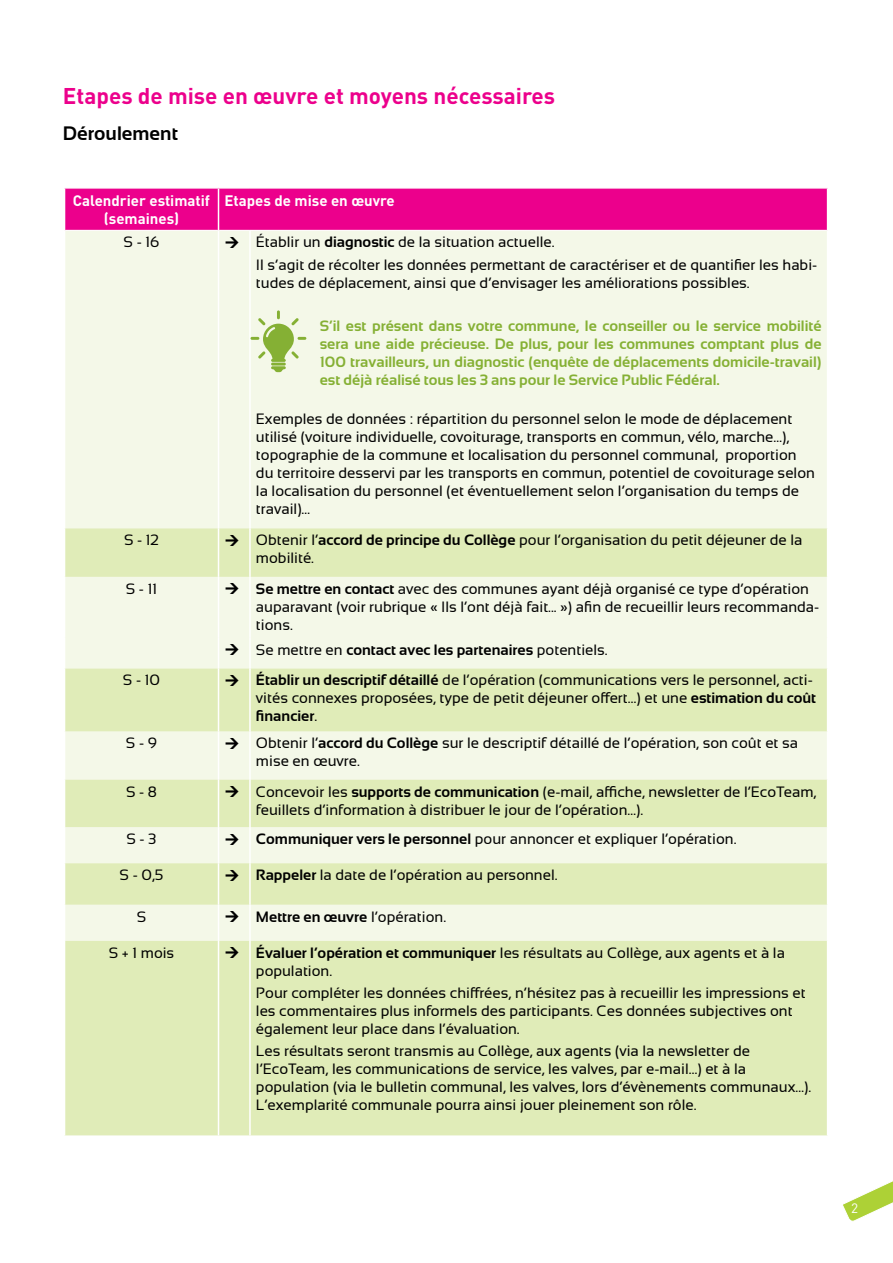
<style>
.page{position:relative;width:893px;height:1263px;background:#fff}
.page>*{position:absolute;margin:0;border:0;box-sizing:border-box;transform-origin:0 0}
.t1{font:700 22.5px "DIN";color:#ec008c}
.t2{font:700 19.5px "Sansation";color:#000}
.t3{font:15px/18px "Sansation";color:#000}
.t4{font:700 15px/18px "Sansation";color:#85b034;text-align:justify}
.t5{font:700 15px "Sansation";color:#000}
.t6{font:700 15px/18px "DIN";color:#fff;text-align:center}
.t7{font:13.5px "DIN";color:#fff}
.s1{font-weight:700}
.s2{font-weight:400}
</style>
<div class="page">
<svg style="left:843px;top:1181px;width:50px;height:41px"></svg>
<div style="left:65px;top:189px;width:762px;height:41px;background:#ec008c"></div>
<div style="left:65px;top:231px;width:762px;height:297px;background:#f4f8e8"></div>
<svg style="left:65px;top:528px;width:762px;height:607px;background:#e7f0c8"></svg>
<hr style="left:218px;top:189px;width:1px;height:41px;background:#fff">
<hr style="left:218px;top:230px;width:1px;height:298px;background:#fff">
<hr style="left:249px;top:231px;width:2px;height:297px;background:#fff">
<hr style="left:218px;top:528px;width:1px;height:49px;background:#fff">
<hr style="left:249px;top:528px;width:2px;height:49px;background:#fff">
<hr style="left:218px;top:577px;width:1px;height:61px;background:#fff">
<hr style="left:249px;top:577px;width:2px;height:61px;background:#fff">
<hr style="left:218px;top:638px;width:1px;height:30px;background:#fff">
<hr style="left:249px;top:638px;width:2px;height:30px;background:#fff">
<hr style="left:218px;top:668px;width:1px;height:63px;background:#fff">
<hr style="left:249px;top:668px;width:2px;height:63px;background:#fff">
<hr style="left:218px;top:731px;width:1px;height:49px;background:#fff">
<hr style="left:249px;top:731px;width:2px;height:49px;background:#fff">
<hr style="left:218px;top:827px;width:1px;height:36px;background:#fff">
<hr style="left:249px;top:827px;width:2px;height:36px;background:#fff">
<hr style="left:218px;top:905px;width:1px;height:36px;background:#fff">
<hr style="left:249px;top:905px;width:2px;height:36px;background:#fff">
<hr style="left:218px;top:780px;width:1px;height:47px;background:#fff">
<hr style="left:249px;top:780px;width:2px;height:47px;background:#fff">
<hr style="left:218px;top:863px;width:1px;height:42px;background:#fff">
<hr style="left:249px;top:863px;width:2px;height:42px;background:#fff">
<hr style="left:218px;top:941px;width:1px;height:194px;background:#fff">
<hr style="left:249px;top:941px;width:2px;height:194px;background:#fff">
<svg style="left:250px;top:310px;width:56px;height:62px;background:#d0e1af"></svg>
<svg style="left:226px;top:237px;width:13px;height:11px"></svg>
<svg style="left:226px;top:535px;width:13px;height:11px"></svg>
<svg style="left:226px;top:583px;width:13px;height:11px"></svg>
<svg style="left:226px;top:644px;width:13px;height:11px"></svg>
<svg style="left:226px;top:675px;width:13px;height:11px"></svg>
<svg style="left:226px;top:738px;width:13px;height:11px"></svg>
<svg style="left:226px;top:786px;width:13px;height:11px"></svg>
<svg style="left:226px;top:834px;width:13px;height:11px"></svg>
<svg style="left:226px;top:870px;width:13px;height:11px"></svg>
<svg style="left:226px;top:911px;width:13px;height:11px"></svg>
<svg style="left:226px;top:947px;width:13px;height:11px"></svg>
<h1 class="t1" style="left:63px;top:81px;width:494px">Etapes de mise en œuvre et moyens nécessaires</h1>
<h2 class="t2" style="left:63px;top:122px;width:117px">Déroulement</h2>
<p class="t6" style="left:73px;top:191px;width:139px">Calendrier estimatif (semaines)</p>
<p class="t6" style="left:224px;top:191px;width:172px">Etapes de mise en œuvre</p>
<p class="t3" style="left:124px;top:233px;width:37px">S - 16</p>
<p class="t3" style="left:256px;top:231px;width:563px;line-height:22.2px">établir un <span class="s1">diagnostic</span> de la situation actuelle.<br>Il s’agit de récolter les données permettant de caractériser et de quantifier les habi-</p>
<p class="t3" style="left:256px;top:273px;width:495px">tudes de déplacement, ainsi que d’envisager les améliorations possibles.</p>
<p class="t4" style="left:320px;top:317px;width:503px">S’il est présent dans votre commune, le conseiller ou le service mobilité sera une aide précieuse. De plus, pour les communes comptant plus de 100 travailleurs, un diagnostic (enquête de déplacements domicile-travail) est déjà réalisé tous les 3 ans pour le Service Public Fédéral.</p>
<p class="t3" style="left:256px;top:410px;width:560px">Exemples de données : répartition du personnel selon le mode de déplacement utilisé (voiture individuelle, covoiturage, transports en commun, vélo, marche…), topographie de la commune et localisation du personnel communal, proportion du territoire desservi par les transports en commun, potentiel de covoiturage selon la localisation du personnel (et éventuellement selon l’organisation du temps de travail)…</p>
<p class="t3" style="left:124px;top:531px;width:37px">S - 12</p>
<p class="t3" style="left:256px;top:531px;width:548px">Obtenir l’<span class="s1">accord de principe du Collège</span> pour l’organisation du petit déjeuner de la mobilité.</p>
<p class="t3" style="left:126px;top:579px;width:33px">S - 11</p>
<p class="t3" style="left:256px;top:579px;width:565px"><span class="s1">Se mettre en contact</span> avec des communes ayant déjà organisé ce type d’opération auparavant (voir rubrique « Ils l’ont déjà fait... ») afin de recueillir leurs recommanda&shy;tions.</p>
<p class="t5" style="left:256px;top:641px;width:353px"><span class="s2">Se mettre en</span> contact avec les partenaires <span class="s2">potentiels.</span></p>
<p class="t3" style="left:123px;top:671px;width:39px">S - 10</p>
<p class="t3" style="left:256px;top:671px;width:562px"><span class="s1">établir un descriptif détaillé</span> de l’opération (communications vers le personnel, acti&shy;vités connexes proposées, type de petit déjeuner offert…) et une <span class="s1">estimation du coût financier</span>.</p>
<p class="t3" style="left:126px;top:734px;width:33px">S - 9</p>
<p class="t3" style="left:256px;top:734px;width:544px">Obtenir l’<span class="s1">accord du Collège</span> sur le descriptif détaillé de l’opération, son coût et sa mise en œuvre.</p>
<p class="t3" style="left:126px;top:782px;width:32px">S - 8</p>
<p class="t3" style="left:256px;top:782px;width:562px">Concevoir les <span class="s1">supports de communication</span> (e-mail, affiche, newsletter de l’EcoTeam, feuillets d’information à distribuer le jour de l’opération…).</p>
<p class="t3" style="left:126px;top:830px;width:32px">S - 3</p>
<p class="t3" style="left:256px;top:830px;width:482px"><span class="s1">Communiquer vers le personnel</span> pour annoncer et expliquer l’opération.</p>
<p class="t3" style="left:120px;top:866px;width:45px">S - 0,5</p>
<p class="t3" style="left:256px;top:866px;width:303px"><span class="s1">Rappeler</span> la date de l’opération au personnel.</p>
<p class="t3" style="left:137px;top:907px;width:11px">S</p>
<p class="t5" style="left:256px;top:908px;width:192px">Mettre en œuvre <span class="s2">l’opération.</span></p>
<p class="t3" style="left:109px;top:943px;width:67px">S + 1 mois</p>
<p class="t3" style="left:256px;top:943px;width:530px"><span class="s1">évaluer l’opération et communiquer</span> les résultats au Collège, aux agents et à la population.</p>
<p class="t3" style="left:256px;top:984px;width:551px">Pour compléter les données chiffrées, n’hésitez pas à recueillir les impressions et les commentaires plus informels des participants. Ces données subjectives ont également leur place dans l’évaluation.</p>
<p class="t3" style="left:256px;top:1042px;width:557px">Les résultats seront transmis au Collège, aux agents (via la newsletter de l’EcoTeam, les communications de service, les valves, par e-mail…) et à la population (via le bulletin communal, les valves, lors d’évènements communaux…).<br>L’exemplarité communale pourra ainsi jouer pleinement son rôle.</p>
<p class="t7" style="left:851px;top:1199px;width:9px">2</p>
</div>
